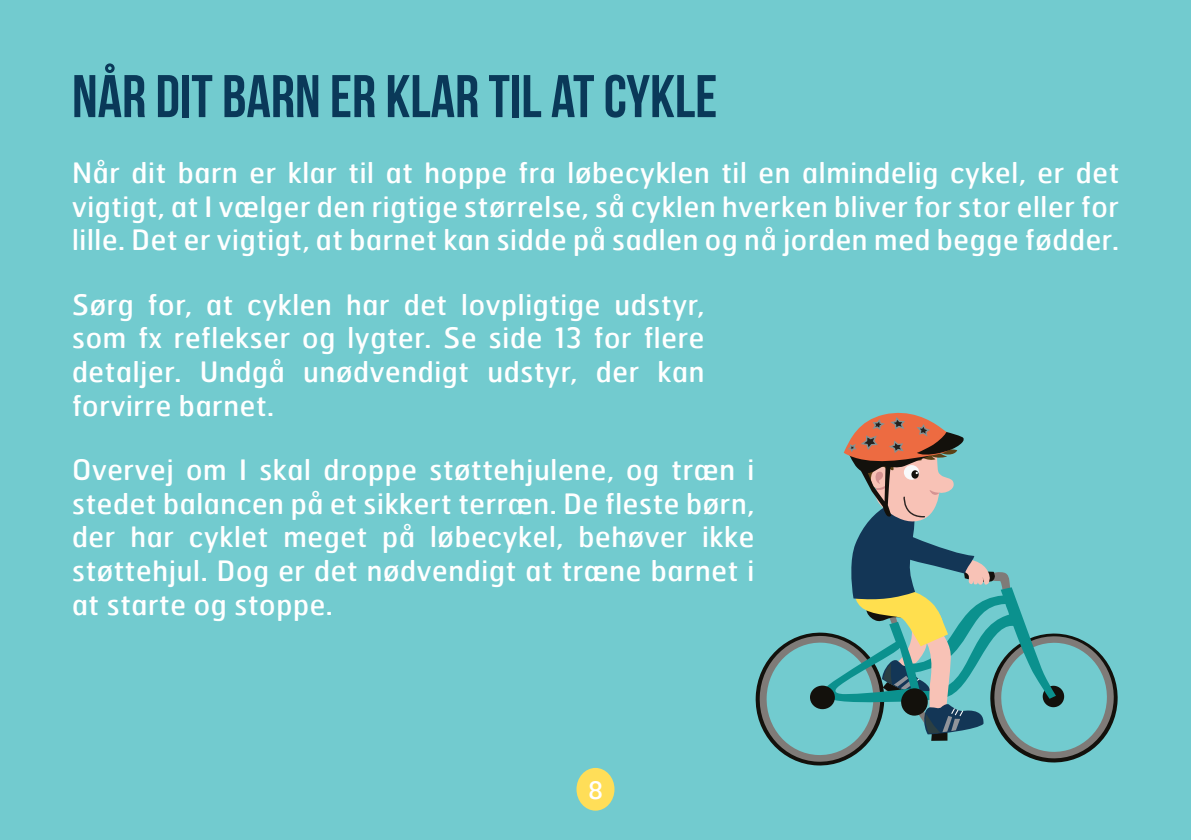
<style>
.page{position:relative;width:1191px;height:840px;background:#fff}
.page>*{position:absolute;margin:0;border:0;box-sizing:border-box;transform-origin:0 0}
.t1{font:60px "Bebas Neue";color:#0a3959}
.t2{font:28px/33.6px "Hermes";letter-spacing:.025em;color:#fff;text-align:justify}
.t3{font:24px "Hermes";color:#fff}
</style>
<div class="page">
<div style="left:0;top:0;width:1191px;height:839px;background:#72cbcf"></div>
<svg style="left:755px;top:412px;width:363px;height:354px"></svg>
<div style="left:576px;top:767px;width:38px;height:43px;background:#ffde58;border-radius:50%"></div>
<p class="t1" style="left:72px;top:63px;width:647px">NÅR DIT BARN ER KLAR TIL AT CYKLE</p>
<p class="t2" style="left:72px;top:155px;width:1048px">Når dit barn er klar til at hoppe fra løbecyklen til en almindelig cykel, er det vigtigt, at I vælger den rigtige størrelse, så cyklen hverken bliver for stor eller for lille. Det er vigtigt, at barnet kan sidde på sadlen og nå jorden med begge fødder.</p>
<p class="t2" style="left:72px;top:287px;width:634px">Sørg for, at cyklen har det lovpligtige udstyr, som fx reflekser og lygter. Se side 13 for flere detaljer. Undgå unødvendigt udstyr, der kan forvirre barnet.</p>
<p class="t2" style="left:72px;top:452px;width:684px">Overvej om I skal droppe støttehjulene, og træn i stedet balancen på et sikkert terræn. De fleste børn, der har cyklet meget på løbecykel, behøver ikke støttehjul. Dog er det nødvendigt at træne barnet i at starte og stoppe.</p>
<p class="t3" style="left:588px;top:774px;width:16px">8</p>
</div>
